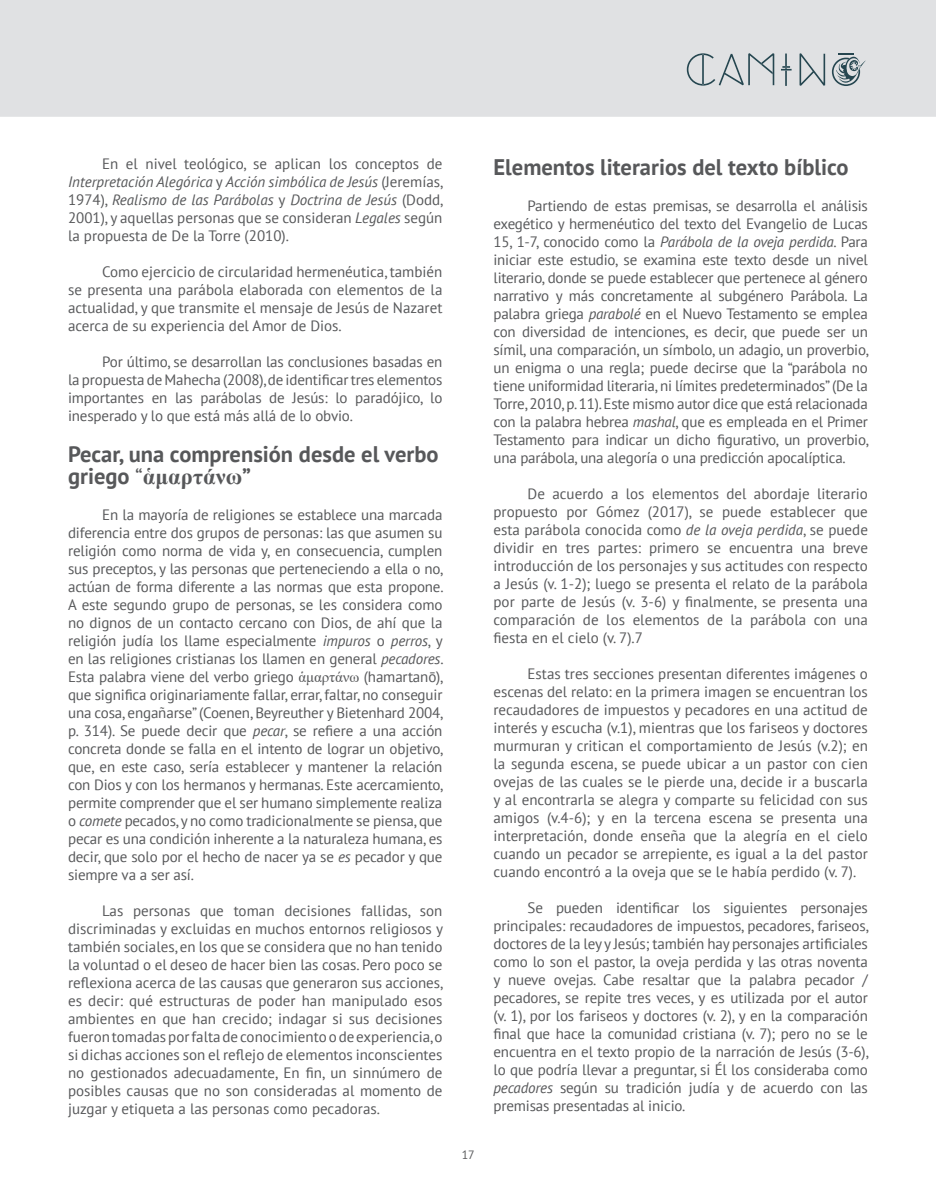
<style>
.page{position:relative;width:936px;height:1191px;background:#fff}
.page>*{position:absolute;margin:0;border:0;box-sizing:border-box;transform-origin:0 0}
.t1{font:700 22.5px "PT Sans";color:#57585a}
.t2{font:700 22.5px "Times New Roman";color:#57585a}
.t3{font:15px/18px "PT Sans";color:#57585a;text-align:justify}
.t4{font:12px "PT Sans";color:#57585a}
.s1{font-style:italic}
.s2{font-family:"PT Sans"}
.s3{font-family:"PT Sans";font-weight:400}
.s4{font-family:"Times New Roman"}
</style>
<div class="page">
<div style="left:0;top:0;width:935px;height:117px;background:#e0e1e3"></div>
<svg style="left:686px;top:53px;width:88px;height:33px;background:#c1c8cb"></svg>
<svg style="left:780px;top:53px;width:11px;height:33px"></svg>
<svg style="left:799px;top:53px;width:26px;height:33px"></svg>
<svg style="left:831px;top:53px;width:34px;height:33px"></svg>
<p class="t3" style="left:68px;top:154px;width:377px;text-indent:34px">En el nivel teológico, se aplican los conceptos de <span class="s1">Interpretación Alegórica</span> y <span class="s1">Acción simbólica de Jesús</span> (Jeremías, 1974), <span class="s1">Realismo de las Parábolas</span> y <span class="s1">Doctrina de Jesús</span> (Dodd, 2001), y aquellas personas que se consideran <span class="s1">Legales</span> según la propuesta de De la Torre (2010).</p>
<p class="t3" style="left:68px;top:262px;width:376px;text-indent:34px">Como ejercicio de circularidad hermenéutica, también se presenta una parábola elaborada con elementos de la actualidad, y que transmite el mensaje de Jesús de Nazaret acerca de su experiencia del Amor de Dios.</p>
<p class="t3" style="left:68px;top:352px;width:376px;text-indent:34px">Por último, se desarrollan las conclusiones basadas en la propuesta de Mahecha (2008), de identificar tres elementos importantes en las parábolas de Jesús: lo paradójico, lo inesperado y lo que está más allá de lo obvio.</p>
<h1 class="t1" style="left:68px;top:439px;width:372px">Pecar, una comprensión desde el verbo</h1>
<h1 class="t2" style="left:68px;top:460px;width:185px"><span class="s2">griego</span> <span class="s3">“</span>ἁμαρτάνω<span class="s2">”</span></h1>
<p class="t3" style="left:68px;top:505px;width:377px;text-indent:34px">En la mayoría de religiones se establece una marcada diferencia entre dos grupos de personas: las que asumen su religión como norma de vida y, en consecuencia, cumplen sus preceptos, y las personas que perteneciendo a ella o no, actúan de forma diferente a las normas que esta propone.<br>A este segundo grupo de personas, se les considera como no dignos de un contacto cercano con Dios, de ahí que la religión judía los llame especialmente <span class="s1">impuros</span> o <span class="s1">perros</span>, y en las religiones cristianas los llamen en general <span class="s1">pecadores</span>.<br>Esta palabra viene del verbo griego <span class="s4">ἁμαρτάνω</span> (hamartanō), que significa originariamente fallar, errar, faltar, no conseguir una cosa, engañarse” (Coenen, Beyreuther y Bietenhard 2004, p. 314). Se puede decir que <span class="s1">pecar</span>, se refiere a una acción concreta donde se falla en el intento de lograr un objetivo, que, en este caso, sería establecer y mantener la relación con Dios y con los hermanos y hermanas. Este acercamiento, permite comprender que el ser humano simplemente realiza o <span class="s1">comete</span> pecados, y no como tradicionalmente se piensa, que pecar es una condición inherente a la naturaleza humana, es decir, que solo por el hecho de nacer ya se <span class="s1">es</span> pecador y que siempre va a ser así.</p>
<p class="t3" style="left:68px;top:901px;width:377px;text-indent:34px">Las personas que toman decisiones fallidas, son discriminadas y excluidas en muchos entornos religiosos y también sociales, en los que se considera que no han tenido la voluntad o el deseo de hacer bien las cosas. Pero poco se reflexiona acerca de las causas que generaron sus acciones, es decir: qué estructuras de poder han manipulado esos ambientes en que han crecido; indagar si sus decisiones fueron tomadas por falta de conocimiento o de experiencia, o si dichas acciones son el reflejo de elementos inconscientes no gestionados adecuadamente, En fin, un sinnúmero de posibles causas que no son consideradas al momento de juzgar y etiqueta a las personas como pecadoras.</p>
<p class="t4" style="left:462px;top:1146px;width:15px">17</p>
<h1 class="t1" style="left:493px;top:152px;width:356px">Elementos literarios del texto bíblico</h1>
<p class="t3" style="left:493px;top:196px;width:377px;text-indent:34px">Partiendo de estas premisas, se desarrolla el análisis exegético y hermenéutico del texto del Evangelio de Lucas 15, 1-7, conocido como la <span class="s1">Parábola de la oveja perdida</span>. Para iniciar este estudio, se examina este texto desde un nivel literario, donde se puede establecer que pertenece al género narrativo y más concretamente al subgénero Parábola. La palabra griega <span class="s1">parabolé</span> en el Nuevo Testamento se emplea con diversidad de intenciones, es decir, que puede ser un símil, una comparación, un símbolo, un adagio, un proverbio, un enigma o una regla; puede decirse que la “parábola no tiene uniformidad literaria, ni límites predeterminados” (De la Torre, 2010, p. 11). Este mismo autor dice que está relacionada con la palabra hebrea <span class="s1">mashal</span>, que es empleada en el Primer Testamento para indicar un dicho figurativo, un proverbio, una parábola, una alegoría o una predicción apocalíptica.</p>
<p class="t3" style="left:493px;top:484px;width:376px;text-indent:34px">De acuerdo a los elementos del abordaje literario propuesto por Gómez (2017), se puede establecer que esta parábola conocida como <span class="s1">de la oveja perdida</span>, se puede dividir en tres partes: primero se encuentra una breve introducción de los personajes y sus actitudes con respecto a Jesús (v. 1-2); luego se presenta el relato de la parábola por parte de Jesús (v. 3-6) y finalmente, se presenta una comparación de los elementos de la parábola con una fiesta en el cielo (v. 7).7</p>
<p class="t3" style="left:493px;top:664px;width:376px;text-indent:34px">Estas tres secciones presentan diferentes imágenes o escenas del relato: en la primera imagen se encuentran los recaudadores de impuestos y pecadores en una actitud de interés y escucha (v.1), mientras que los fariseos y doctores murmuran y critican el comportamiento de Jesús (v.2); en la segunda escena, se puede ubicar a un pastor con cien ovejas de las cuales se le pierde una, decide ir a buscarla y al encontrarla se alegra y comparte su felicidad con sus amigos (v.4-6); y en la tercena escena se presenta una interpretación, donde enseña que la alegría en el cielo cuando un pecador se arrepiente, es igual a la del pastor cuando encontró a la oveja que se le había perdido (v. 7).</p>
<p class="t3" style="left:493px;top:898px;width:377px;text-indent:34px">Se pueden identificar los siguientes personajes principales: recaudadores de impuestos, pecadores, fariseos, doctores de la ley y Jesús; también hay personajes artificiales como lo son el pastor, la oveja perdida y las otras noventa y nueve ovejas. Cabe resaltar que la palabra pecador / pecadores, se repite tres veces, y es utilizada por el autor (v. 1), por los fariseos y doctores (v. 2), y en la comparación final que hace la comunidad cristiana (v. 7); pero no se le encuentra en el texto propio de la narración de Jesús (3-6), lo que podría llevar a preguntar, si Él los consideraba como <span class="s1">pecadores</span> según su tradición judía y de acuerdo con las premisas presentadas al inicio.</p>
</div>
